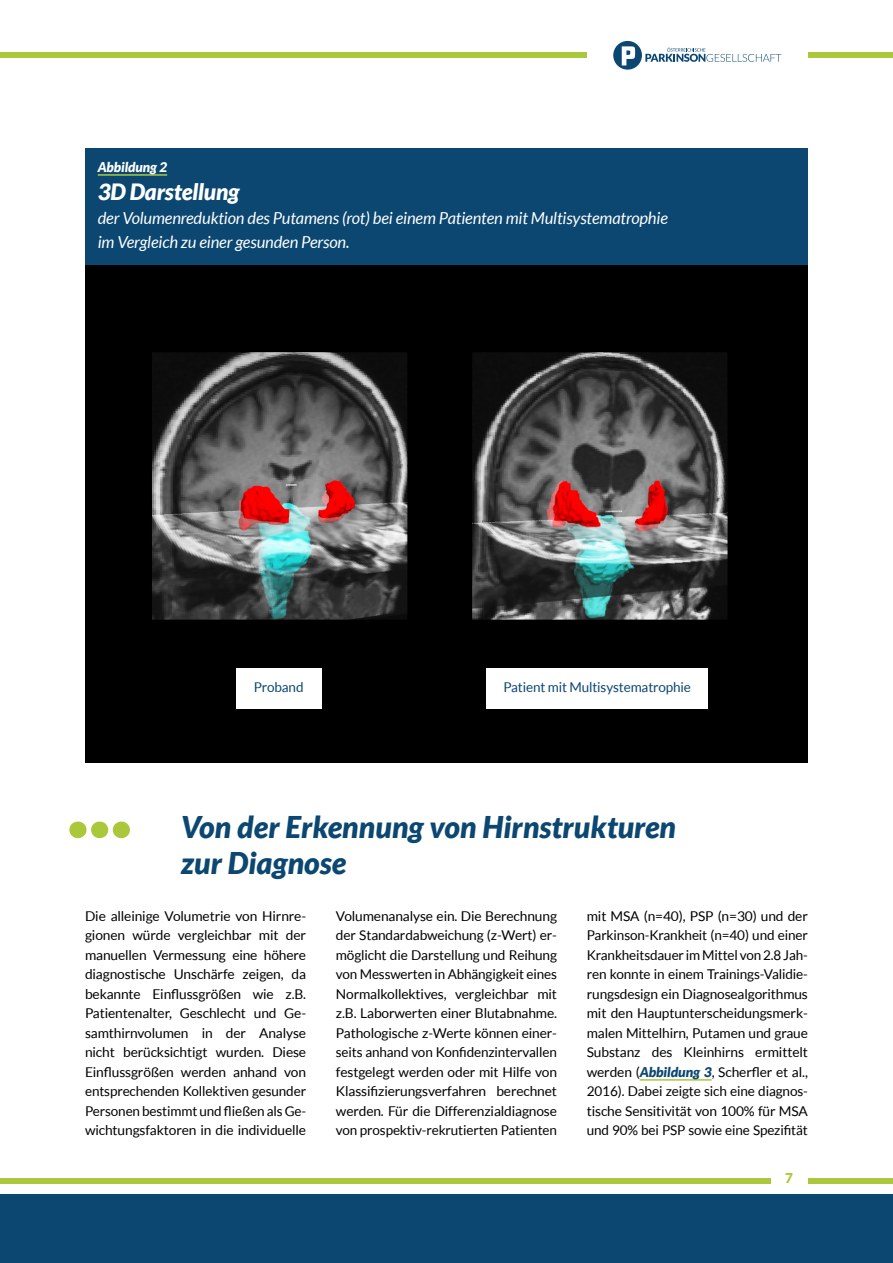
<style>
.page{position:relative;width:893px;height:1263px;background:#fff}
.page>*{position:absolute;margin:0;border:0;box-sizing:border-box;transform-origin:0 0}
.t1{font:italic 900 76.2px "Lato";color:#abc83c}
.t2{font:italic 900 30px/36px "Lato";color:#0b4771}
.tabellen_h{font:italic 900 22.5px "Lato";letter-spacing:-.01em;color:#fff}
.tabellen_h-2{font:italic 16.5px/24px "Lato";letter-spacing:-.01em;color:#fff}
.fließtext{font:13.5px/19.5px "Lato";letter-spacing:-.01em;color:#000;text-align:justify}
.fließtext-2{font:13.5px "Lato";letter-spacing:-.01em;color:#0b4771}
.tabellen_h_hinweis{font:italic 900 13.5px "Lato";letter-spacing:-.01em;color:#fff}
.t3{font:900 13.5px "Lato";color:#abc83c}
.s1{font-weight:900;font-style:italic;color:#0b4771}
</style>
<div class="page">
<div style="left:0;top:1178px;width:770px;height:5px;background:#abc83c"></div>
<div style="left:0;top:53px;width:587px;height:5px;background:#abc83c"></div>
<div style="left:808px;top:1178px;width:85px;height:5px;background:#abc83c"></div>
<div style="left:808px;top:53px;width:85px;height:5px;background:#abc83c"></div>
<div style="left:0;top:1194px;width:893px;height:69px;background:#0b4771"></div>
<div style="left:85px;top:148px;width:723px;height:117px;background:#0b4771"></div>
<hr style="left:98px;top:174px;width:69px;height:2px;background:#abc83c">
<div style="left:85px;top:265px;width:723px;height:497px;background:#000"></div>
<img style="left:152px;top:352px;width:576px;height:268px">
<div style="left:486px;top:668px;width:222px;height:41px;background:#fff"></div>
<div style="left:236px;top:668px;width:86px;height:41px;background:#fff"></div>
<hr style="left:640px;top:1079px;width:72px;height:2px;background:#abc83c">
<svg style="left:613px;top:41px;width:29px;height:29px"></svg>
<svg style="left:622px;top:46px;width:13px;height:19px"></svg>
<svg style="left:645px;top:48px;width:136px;height:14px"></svg>
<p class="tabellen_h_hinweis" style="left:98px;top:159px;width:71px">Abbildung 2</p>
<p class="tabellen_h" style="left:98px;top:179px;width:143px">3D Darstellung</p>
<p class="tabellen_h-2" style="left:98px;top:207px;width:572px">der Volumenreduktion des Putamens (rot) bei einem Patienten mit Multisystematrophie im Vergleich zu einer gesunden Person.</p>
<p class="t1" style="left:66px;top:780px;width:67px">···</p>
<p class="fließtext-2" style="left:254px;top:679px;width:51px">Proband</p>
<p class="fließtext-2" style="left:503px;top:679px;width:189px">Patient mit Multisystematrophie</p>
<h2 class="t2" style="left:181px;top:810px;width:497px">Von der Erkennung von Hirnstrukturen zur Diagnose</h2>
<p class="fließtext" style="left:85px;top:906px;width:223px">Die alleinige Volumetrie von Hirnre&shy;gionen würde vergleichbar mit der manuellen Vermessung eine höhere diagnostische Unschärfe zeigen, da bekannte Einflussgrößen wie z.B.<br>Patientenalter, Geschlecht und Ge&shy;samthirnvolumen in der Analyse nicht berücksichtigt wurden. Diese Einflussgrößen werden anhand von entsprechenden Kollektiven gesunder Personen bestimmt und fließen als Ge&shy;wichtungsfaktoren in die individuelle</p>
<p class="fließtext" style="left:336px;top:906px;width:223px">Volumenanalyse ein. Die Berechnung der Standardabweichung (z-Wert) er&shy;möglicht die Darstellung und Reihung von Messwerten in Abhängigkeit eines Normalkollektives, vergleichbar mit z.B. Laborwerten einer Blutabnahme.<br>Pathologische z-Werte können einer&shy;seits anhand von Konfidenzintervallen festgelegt werden oder mit Hilfe von Klassifizierungsverfahren berechnet werden. Für die Differenzialdiagnose von prospektiv-rekrutierten Patienten</p>
<p class="fließtext" style="left:587px;top:906px;width:223px">mit MSA (n=40), PSP (n=30) und der Parkinson-Krankheit (n=40) und einer Krankheitsdauer im Mittel von 2.8 Jah&shy;ren konnte in einem Trainings-Validie&shy;rungsdesign ein Diagnosealgorithmus mit den Hauptunterscheidungsmerk&shy;malen Mittelhirn, Putamen und graue Substanz des Kleinhirns ermittelt werden (<span class="s1">Abbildung 3</span>, Scherfler et al., 2016). Dabei zeigte sich eine diagnos&shy;tische Sensitivität von 100% für MSA und 90% bei PSP sowie eine Spezifität</p>
<p class="t3" style="left:785px;top:1170px;width:9px">7</p>
</div>
